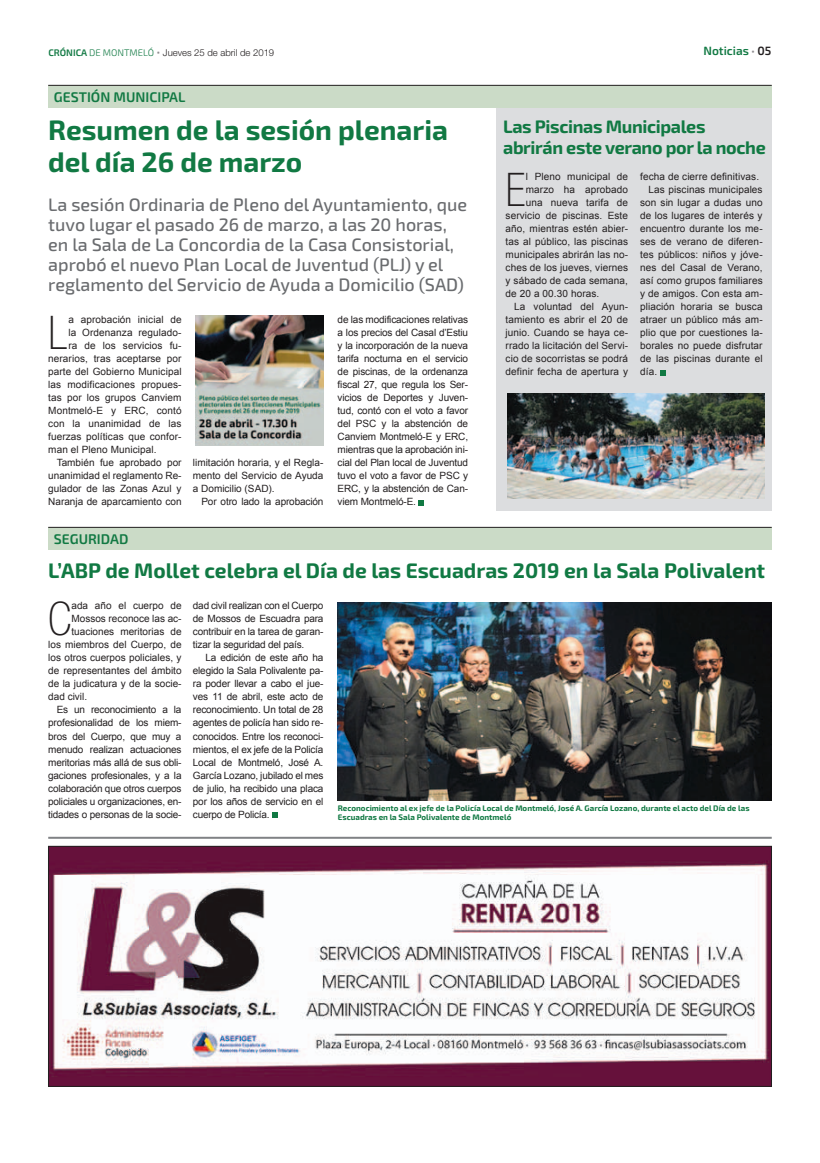
<style>
.page{position:relative;width:820px;height:1163px;background:#fff}
.page>*{position:absolute;margin:0;border:0;box-sizing:border-box;transform-origin:0 0}
.t1{font:100 condensed 46.4px "Helvetica Neue";color:#231f20}
.t2{font:700 28px/32px "Exo 2";color:#117943}
.t3{font:700 21px "Exo 2";color:#117943}
.t4{font:500 18px/20px "Exo 2";color:#6a6c6f}
.t5{font:700 18px/21px "Exo 2";letter-spacing:-.02em;color:#117943}
.t6{font:600 14px "Exo 2";color:#117943}
.t7{font:600 12px "Exo 2";color:#117943}
.t8{font:10px/13px "Arial";letter-spacing:.01em;color:#231f20;text-align:justify}
.t9{font:10px "Arial";letter-spacing:-.02em;color:#231f20}
.t10{font:10px "Arial";letter-spacing:-.015em;color:#231f20}
.t11{font:300 9.5px "Helvetica Neue";color:#231f20}
.t12{font:700 8px/9px "Exo 2";color:#117943}
.s1{font-family:"Exo 2";font-weight:600;color:#117943}
.s2{font-family:"Exo 2";color:#117943}
.s3{font-family:"Exo 2";font-weight:700;font-size:13px;color:#8d8b8e}
.s4{font-weight:700;font-size:13px;color:#8d8b8e}
.s5{color:#231f20}
</style>
<div class="page">
<hr style="left:48px;top:836px;width:723px;height:2px;background:#808285">
<img style="left:50px;top:847px;width:719px;height:237px">
<div style="left:48px;top:845px;width:723px;height:241px;border:1px solid #231f20"></div>
<div style="left:496px;top:85px;width:275px;height:426px;background:#dcdddf"></div>
<div style="left:48px;top:85px;width:723px;height:23px;background:#cbdbc7"></div>
<hr style="left:48px;top:85px;width:723px;height:1px;background:#231f20">
<div style="left:48px;top:527px;width:723px;height:22px;background:#cbdbc7"></div>
<hr style="left:48px;top:527px;width:723px;height:1px;background:#231f20">
<svg style="left:660px;top:370px;width:5px;height:5px"></svg>
<svg style="left:418px;top:500px;width:5px;height:5px"></svg>
<img style="left:196px;top:316px;width:127px;height:130px">
<img style="left:507px;top:394px;width:257px;height:104px">
<img style="left:337px;top:602px;width:434px;height:198px">
<svg style="left:272px;top:812px;width:5px;height:5px"></svg>
<p class="t11" style="left:48px;top:46px;width:227px"><span class="s1">CRÓNICA</span> <span class="s2">DE MONTMELÓ</span> <span class="s3">·</span> Jueves 25 de abril de 2019</p>
<p class="t7" style="left:703px;top:43px;width:70px">Noticias <span class="s4">·</span> <span class="s5">05</span></p>
<h3 class="t6" style="left:54px;top:88px;width:133px">GESTIÓN MUNICIPAL</h3>
<h2 class="t2" style="left:48px;top:115px;width:401px">Resumen de la sesión plenaria del día 26 de marzo</h2>
<p class="t4" style="left:48px;top:195px;width:420px">La sesión Ordinaria de Pleno del Ayuntamiento, que tuvo lugar el pasado 26 de marzo, a las 20 horas, en la Sala de La Concordia de la Casa Consistorial, aprobó el nuevo Plan Local de Juventud (PLJ) y el reglamento del Servicio de Ayuda a Domicilio (SAD)</p>
<h1 class="t1" style="left:48px;top:307px;width:21px">L</h1>
<p class="t8" style="left:68px;top:313px;width:114px">a aprobación inicial de</p>
<p class="t8" style="left:68px;top:326px;width:114px">la Ordenanza regulado-</p>
<p class="t8" style="left:68px;top:339px;width:114px">ra de los servicios fu-</p>
<p class="t8" style="left:48px;top:352px;width:135px">nerarios, tras aceptarse por</p>
<p class="t8" style="left:48px;top:365px;width:135px">parte del Gobierno Municipal</p>
<p class="t8" style="left:48px;top:378px;width:135px">las modificaciones propues-</p>
<p class="t8" style="left:48px;top:391px;width:135px">tas por los grupos Canviem</p>
<p class="t8" style="left:48px;top:404px;width:135px">Montmeló-E y ERC, contó</p>
<p class="t8" style="left:48px;top:417px;width:135px">con la unanimidad de las</p>
<p class="t8" style="left:48px;top:430px;width:135px">fuerzas políticas que confor-</p>
<p class="t8" style="left:48px;top:443px;width:110px">man el Pleno Municipal.</p>
<p class="t8" style="left:57px;top:456px;width:126px">También fue aprobado por</p>
<p class="t8" style="left:48px;top:469px;width:135px">unanimidad el reglamento Re-</p>
<p class="t8" style="left:48px;top:482px;width:135px">gulador de las Zonas Azul y</p>
<p class="t8" style="left:48px;top:495px;width:135px">Naranja de aparcamiento con</p>
<h3 class="t6" style="left:54px;top:530px;width:76px">SEGURIDAD</h3>
<p class="t8" style="left:193px;top:456px;width:132px">limitación horaria, y el Regla&shy;mento del Servicio de Ayuda a Domicilio (SAD).</p>
<p class="t10" style="left:201px;top:495px;width:123px">Por otro lado la aprobación</p>
<p class="t8" style="left:337px;top:313px;width:132px">de las modificaciones relativas a los precios del Casal d’Estiu y la incorporación de la nueva tarifa nocturna en el servicio de piscinas, de la ordenanza fiscal 27, que regula los Ser&shy;vicios de Deportes y Juven&shy;tud, contó con el voto a favor del PSC y la abstención de Canviem Montmeló-E y ERC, mientras que la aprobación ini&shy;cial del Plan local de Juventud tuvo el voto a favor de PSC y ERC, y la abstención de Can&shy;viem Montmeló-E.</p>
<h3 class="t5" style="left:503px;top:117px;width:264px">Las Piscinas Municipales abrirán este verano por la noche</h3>
<h1 class="t1" style="left:505px;top:164px;width:21px">E</h1>
<p class="t8" style="left:525px;top:170px;width:104px">l Pleno municipal de</p>
<p class="t8" style="left:525px;top:183px;width:104px">marzo ha aprobado</p>
<p class="t8" style="left:525px;top:196px;width:104px">una nueva tarifa de</p>
<p class="t8" style="left:505px;top:209px;width:124px">servicio de piscinas. Este</p>
<p class="t8" style="left:505px;top:222px;width:124px">año, mientras estén abier-</p>
<p class="t8" style="left:505px;top:235px;width:124px">tas al público, las piscinas</p>
<p class="t8" style="left:505px;top:248px;width:124px">municipales abrirán las no-</p>
<p class="t8" style="left:505px;top:261px;width:124px">ches de los jueves, viernes</p>
<p class="t8" style="left:505px;top:274px;width:124px">y sábado de cada semana,</p>
<p class="t8" style="left:505px;top:287px;width:95px">de 20 a 00.30 horas.</p>
<p class="t8" style="left:514px;top:300px;width:115px">La voluntad del Ayun-</p>
<p class="t8" style="left:505px;top:313px;width:124px">tamiento es abrir el 20 de</p>
<p class="t8" style="left:505px;top:326px;width:124px">junio. Cuando se haya ce-</p>
<p class="t8" style="left:505px;top:339px;width:124px">rrado la licitación del Servi-</p>
<p class="t8" style="left:505px;top:352px;width:124px">cio de socorristas se podrá</p>
<p class="t8" style="left:505px;top:365px;width:124px">definir fecha de apertura y</p>
<p class="t8" style="left:640px;top:170px;width:120px">fecha de cierre definitivas.</p>
<p class="t8" style="left:648px;top:183px;width:115px">Las piscinas municipales</p>
<p class="t8" style="left:640px;top:196px;width:124px">son sin lugar a dudas uno</p>
<p class="t8" style="left:640px;top:209px;width:124px">de los lugares de interés y</p>
<p class="t8" style="left:640px;top:222px;width:124px">encuentro durante los me-</p>
<p class="t8" style="left:640px;top:235px;width:124px">ses de verano de diferen-</p>
<p class="t8" style="left:640px;top:248px;width:124px">tes públicos: niños y jóve-</p>
<p class="t8" style="left:640px;top:261px;width:124px">nes del Casal de Verano,</p>
<p class="t8" style="left:640px;top:274px;width:124px">así como grupos familiares</p>
<p class="t8" style="left:640px;top:287px;width:124px">y de amigos. Con esta am-</p>
<p class="t8" style="left:640px;top:300px;width:124px">pliación horaria se busca</p>
<p class="t8" style="left:640px;top:313px;width:124px">atraer un público más am-</p>
<p class="t8" style="left:640px;top:326px;width:124px">plio que por cuestiones la-</p>
<p class="t8" style="left:640px;top:339px;width:124px">borales no puede disfrutar</p>
<p class="t8" style="left:640px;top:352px;width:124px">de las piscinas durante el</p>
<p class="t8" style="left:640px;top:365px;width:18px">día.</p>
<h3 class="t3" style="left:48px;top:557px;width:718px">L’ABP de Mollet celebra el Día de las Escuadras 2019 en la Sala Polivalent</h3>
<h1 class="t1" style="left:48px;top:593px;width:25px">C</h1>
<p class="t8" style="left:71px;top:599px;width:112px">ada año el cuerpo de</p>
<p class="t8" style="left:71px;top:612px;width:112px">Mossos reconoce las ac-</p>
<p class="t8" style="left:71px;top:625px;width:112px">tuaciones meritorias de</p>
<p class="t8" style="left:48px;top:638px;width:135px">los miembros del Cuerpo, de</p>
<p class="t8" style="left:48px;top:651px;width:135px">los otros cuerpos policiales, y</p>
<p class="t8" style="left:48px;top:664px;width:135px">de representantes del ámbito</p>
<p class="t8" style="left:48px;top:677px;width:135px">de la judicatura y de la socie-</p>
<p class="t8" style="left:48px;top:690px;width:40px">dad civil.</p>
<p class="t9" style="left:57px;top:703px;width:126px">Es un reconocimiento a la</p>
<p class="t9" style="left:48px;top:716px;width:135px">profesionalidad de los miem-</p>
<p class="t9" style="left:48px;top:729px;width:135px">bros del Cuerpo, que muy a</p>
<p class="t9" style="left:48px;top:742px;width:135px">menudo realizan actuaciones</p>
<p class="t9" style="left:48px;top:755px;width:135px">meritorias más allá de sus obli-</p>
<p class="t9" style="left:48px;top:768px;width:135px">gaciones profesionales, y a la</p>
<p class="t9" style="left:48px;top:781px;width:135px">colaboración que otros cuerpos</p>
<p class="t9" style="left:48px;top:794px;width:135px">policiales u organizaciones, en-</p>
<p class="t9" style="left:48px;top:807px;width:135px">tidades o personas de la socie-</p>
<p class="t8" style="left:193px;top:599px;width:132px">dad civil realizan con el Cuerpo de Mossos de Escuadra para contribuir en la tarea de garan&shy;tizar la seguridad del país.</p>
<p class="t8" style="left:193px;top:651px;width:132px;text-indent:13px">La edición de este año ha elegido la Sala Polivalente pa&shy;ra poder llevar a cabo el jue&shy;ves 11 de abril, este acto de reconocimiento. Un total de 28 agentes de policía han sido re&shy;conocidos. Entre los reconoci&shy;mientos, el ex jefe de la Policía Local de Montmeló, José A.<br>García Lozano, jubilado el mes de julio, ha recibido una placa por los años de servicio en el cuerpo de Policía.</p>
<p class="t12" style="left:338px;top:803px;width:413px">Reconocimiento al ex jefe de la Policía Local de Montmeló, José A. García Lozano, durante el acto del Día de las<br>Escuadras en la Sala Polivalente de Montmeló</p>
</div>
